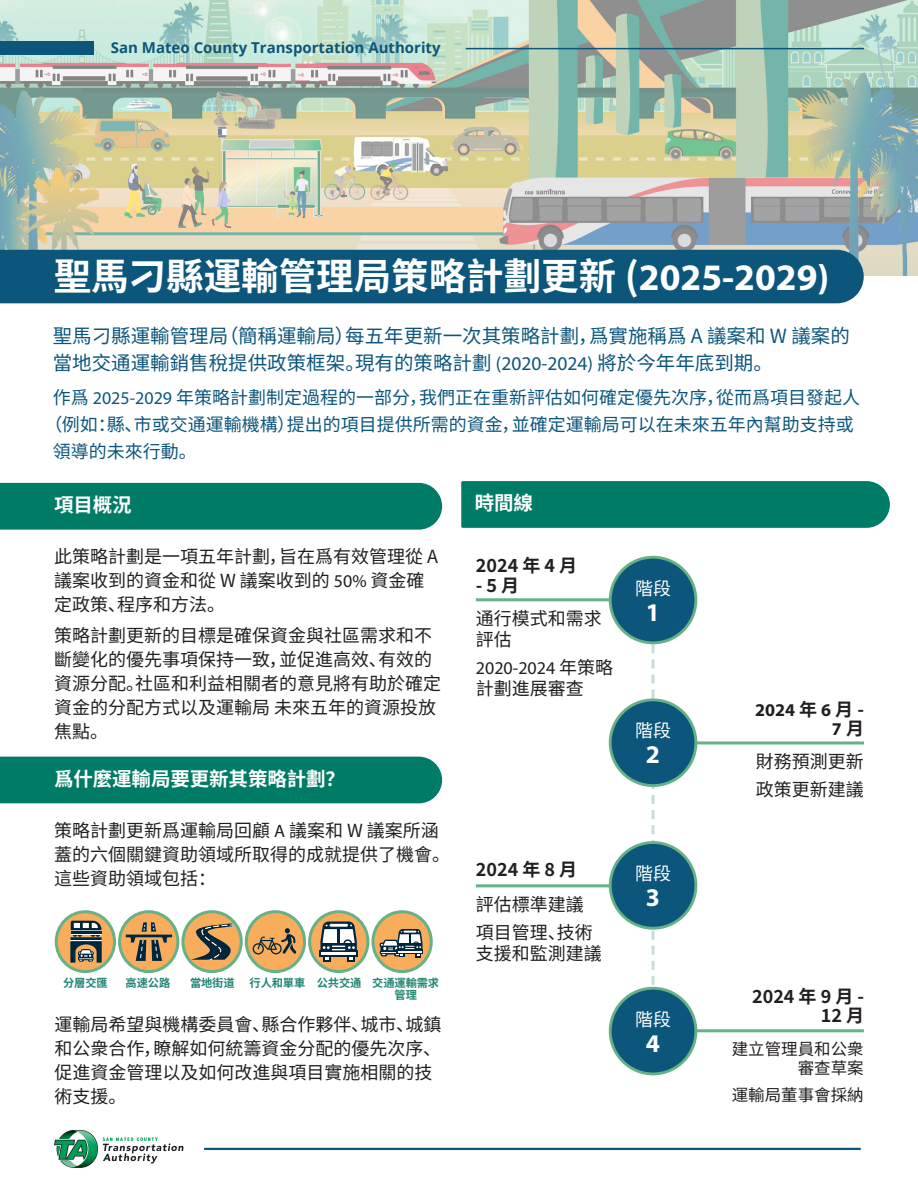
<style>
.page{position:relative;width:918px;height:1188px;background:#fff}
.page>*{position:absolute;margin:0;border:0;box-sizing:border-box;transform-origin:0 0}
.t1{font:700 37.5px "Noto Sans SC";color:#fff}
.Body_text{font:700 25.5px "Myriad Pro";color:#fff}
.Intro_text{font:19.5px/27px "Noto Sans SC";color:#0c567c}
.H3_right{font:700 19.5px "Noto Sans SC";letter-spacing:-.005em;color:#fff}
.Body_text_no_breaks{font:18px/24px "Noto Sans SC";color:#231f20}
.Intro_text-2{font:18px "Noto Sans SC";color:#0c567c}
.Body_text-2{font:18px/21px "Noto Sans SC";color:#231f20}
.Body_text-3{font:700 18px/19.5px "Noto Sans SC";color:#231f20;text-align:right}
.Body_text-4{font:18px/21px "Myriad Pro";color:#231f20}
.Body_text-5{font:700 18px/19.5px "Myriad Pro";color:#231f20;text-align:right}
.Body_text-6{font:18px "Noto Sans SC";color:#fff}
.Body_text-7{font:16.5px/19.5px "Noto Sans SC";color:#231f20;text-align:right}
.t2{font:700 15px "Open Sans";color:#0c567c}
.Icon_titles{font:700 11.25px/12px "Noto Sans SC";letter-spacing:-.01em;color:#208672;text-align:center}
.s1{font-family:"Myriad Pro"}
.s2{font-family:"Noto Sans SC"}
</style>
<div class="page">
<img style="left:1px;top:0;width:917px;height:275px">
<hr style="left:204px;top:1148px;width:657px;height:2px;background:#0c567c">
<svg style="left:54px;top:1130px;width:130px;height:38px"></svg>
<svg style="left:652px;top:644px;width:3px;height:343px"></svg>
<hr style="left:687px;top:741px;width:177px;height:3px;background:#66b186">
<hr style="left:692px;top:1029px;width:172px;height:3px;background:#66b186">
<hr style="left:476px;top:884px;width:141px;height:3px;background:#66b186">
<div style="left:0;top:483px;width:442px;height:47px;background:#007b65"></div>
<div style="left:0;top:757px;width:442px;height:46px;background:#007b65"></div>
<svg style="left:246px;top:912px;width:59px;height:60px"></svg>
<div style="left:245px;top:910px;width:61px;height:63px;border:3px solid #66b186;border-radius:50%"></div>
<svg style="left:253px;top:928px;width:43px;height:26px"></svg>
<svg style="left:310px;top:912px;width:58px;height:60px"></svg>
<div style="left:308px;top:910px;width:61px;height:63px;border:3px solid #66b186;border-radius:50%"></div>
<div style="left:323px;top:955px;width:8px;height:7px;background:#00263e"></div>
<div style="left:347px;top:955px;width:8px;height:7px;background:#00263e"></div>
<div style="left:320px;top:951px;width:38px;height:6px;background:#00263e"></div>
<svg style="left:320px;top:922px;width:37px;height:38px"></svg>
<svg style="left:56px;top:912px;width:59px;height:60px"></svg>
<div style="left:55px;top:910px;width:61px;height:63px;border:3px solid #66b186;border-radius:50%"></div>
<svg style="left:70px;top:921px;width:32px;height:42px"></svg>
<svg style="left:373px;top:912px;width:58px;height:60px"></svg>
<div style="left:371px;top:910px;width:62px;height:63px;border:3px solid #66b186;border-radius:50%"></div>
<div style="left:397px;top:949px;width:26px;height:5px;background:#00263e"></div>
<svg style="left:379px;top:929px;width:43px;height:28px"></svg>
<svg style="left:120px;top:912px;width:58px;height:60px"></svg>
<div style="left:118px;top:910px;width:61px;height:63px;border:3px solid #66b186;border-radius:50%"></div>
<svg style="left:126px;top:922px;width:46px;height:39px;background:#a88454"></svg>
<svg style="left:183px;top:912px;width:58px;height:60px"></svg>
<div style="left:181px;top:910px;width:62px;height:63px;border:3px solid #66b186;border-radius:50%"></div>
<svg style="left:191px;top:924px;width:42px;height:36px;background:#8f7654"></svg>
<div style="left:461px;top:481px;width:429px;height:47px;background:#007b65"></div>
<div style="left:610px;top:700px;width:86px;height:86px;background:#0c567c;border-radius:50%"></div>
<div style="left:609px;top:698px;width:88px;height:89px;border:3px solid #66b186;border-radius:50%"></div>
<div style="left:610px;top:843px;width:86px;height:85px;background:#0c567c;border-radius:50%"></div>
<div style="left:609px;top:841px;width:88px;height:89px;border:3px solid #66b186;border-radius:50%"></div>
<div style="left:610px;top:988px;width:86px;height:86px;background:#0c567c;border-radius:50%"></div>
<div style="left:609px;top:987px;width:88px;height:88px;border:3px solid #66b186;border-radius:50%"></div>
<hr style="left:476px;top:598px;width:141px;height:3px;background:#66b186">
<div style="left:610px;top:557px;width:86px;height:86px;background:#0c567c;border-radius:50%"></div>
<div style="left:609px;top:556px;width:88px;height:88px;border:3px solid #66b186;border-radius:50%"></div>
<div style="left:0;top:250px;width:864px;height:53px;background:#0c567c"></div>
<div style="left:0;top:42px;width:93px;height:13px;background:#0c567c"></div>
<hr style="left:466px;top:48px;width:398px;height:1px;background:#0c567c">
<p class="t2" style="left:111px;top:37px;width:331px">San Mateo County Transportation Authority</p>
<h1 class="t1" style="left:54px;top:255px;width:777px">聖馬刁縣運輸管理局策略計劃更新 (<span class="s1">2025-2029)</span></h1>
<p class="Intro_text" style="left:53px;top:323px;width:799px">聖馬刁縣運輸管理局（簡稱運輸局）每五年更新一次其策略計劃，爲實施稱爲 A 議案和 W 議案的當地交通運輸銷售稅提供政策框架。現有的策略計劃 <span class="s1">(2020-2024)</span> 將於今年年底到期。</p>
<p class="Intro_text-2" style="left:53px;top:387px;width:809px">作爲 <span class="s1">2025-2029</span> 年策略計劃制定過程的一部分，我們正在重新評估如何確定優先次序，從而爲項目發起人</p>
<p class="Intro_text-2" style="left:44px;top:414px;width:811px">（例如：縣、市或交通運輸機構）提出的項目提供所需的資金，並確定運輸局可以在未來五年內幫助支持或</p>
<p class="Intro_text-2" style="left:53px;top:441px;width:146px">領導的未來行動。</p>
<h3 class="H3_right" style="left:54px;top:494px;width:79px">項目概況</h3>
<p class="Body_text_no_breaks" style="left:54px;top:545px;width:385px">此策略計劃是一項五年計劃，旨在爲有效管理從 A議案收到的資金和從 W 議案收到的 <span class="s1">50%</span> 資金確定政策、程序和方法。</p>
<p class="Body_text_no_breaks" style="left:54px;top:623px;width:388px">策略計劃更新的目標是確保資金與社區需求和不斷變化的優先事項保持一致，並促進高效、有效的資源分配。社區和利益相關者的意見將有助於確定資金的分配方式以及運輸局 未來五年的資源投放焦點。</p>
<h3 class="H3_right" style="left:54px;top:768px;width:293px">爲什麼運輸局要更新其策略計劃？</h3>
<p class="Body_text_no_breaks" style="left:54px;top:818px;width:398px">策略計劃更新爲運輸局回顧 <span class="s1">A</span> 議案和 W 議案所涵蓋的六個關鍵資助領域所取得的成就提供了機會。這些資助領域包括：</p>
<p class="Icon_titles" style="left:63px;top:978px;width:46px">分層交匯</p>
<p class="Icon_titles" style="left:250px;top:978px;width:57px">行人和單車</p>
<p class="Icon_titles" style="left:317px;top:978px;width:46px">公共交通</p>
<p class="Icon_titles" style="left:372px;top:978px;width:68px">交通運輸需求管理</p>
<p class="Icon_titles" style="left:126px;top:978px;width:46px">高速公路</p>
<p class="Icon_titles" style="left:190px;top:978px;width:46px">當地街道</p>
<p class="Body_text_no_breaks" style="left:54px;top:1013px;width:388px">運輸局希望與機構委員會、縣合作夥伴、城市、城鎮和公衆合作，瞭解如何統籌資金分配的優先次序、促進資金管理以及如何改進與項目實施相關的技術支援。</p>
<h3 class="H3_right" style="left:475px;top:492px;width:60px">時間線</h3>
<p class="Body_text-3" style="left:476px;top:556px;width:103px">2024 年 4 月</p>
<p class="Body_text-3" style="left:476px;top:576px;width:45px">- 5 月</p>
<p class="Body_text-2" style="left:476px;top:608px;width:127px">通行模式和需求評估</p>
<p class="Body_text-4" style="left:476px;top:657px;width:139px">2020-2024 <span class="s2">年策略計劃進展審查</span></p>
<p class="Body_text-6" style="left:635px;top:578px;width:37px">階段</p>
<p class="Body_text" style="left:646px;top:596px;width:16px">1</p>
<p class="Body_text-6" style="left:635px;top:720px;width:37px">階段</p>
<p class="Body_text" style="left:646px;top:738px;width:16px">2</p>
<p class="Body_text-3" style="left:476px;top:860px;width:103px">2024 年 8 月</p>
<p class="Body_text-2" style="left:476px;top:895px;width:109px">評估標準建議</p>
<p class="Body_text-2" style="left:476px;top:922px;width:127px">項目管理、技術支援和監測建議</p>
<p class="Body_text-6" style="left:635px;top:863px;width:37px">階段</p>
<p class="Body_text" style="left:646px;top:881px;width:16px">3</p>
<p class="Body_text-6" style="left:635px;top:1009px;width:37px">階段</p>
<p class="Body_text" style="left:646px;top:1027px;width:16px">4</p>
<p class="Body_text-5" style="left:755px;top:699px;width:110px">2024 <span class="s2">年</span> 6 <span class="s2">月 -<br></span>7 <span class="s2">月</span></p>
<p class="Body_text-2" style="left:756px;top:752px;width:110px">財務預測更新</p>
<p class="Body_text-2" style="left:756px;top:779px;width:110px">政策更新建議</p>
<p class="Body_text-3" style="left:752px;top:987px;width:114px">2024 年 9 月 -<br>12 月</p>
<p class="Body_text-7" style="left:732px;top:1040px;width:134px">建立管理員和公衆審查草案</p>
<p class="Body_text-7" style="left:732px;top:1085px;width:134px">運輸局董事會採納</p>
</div>
